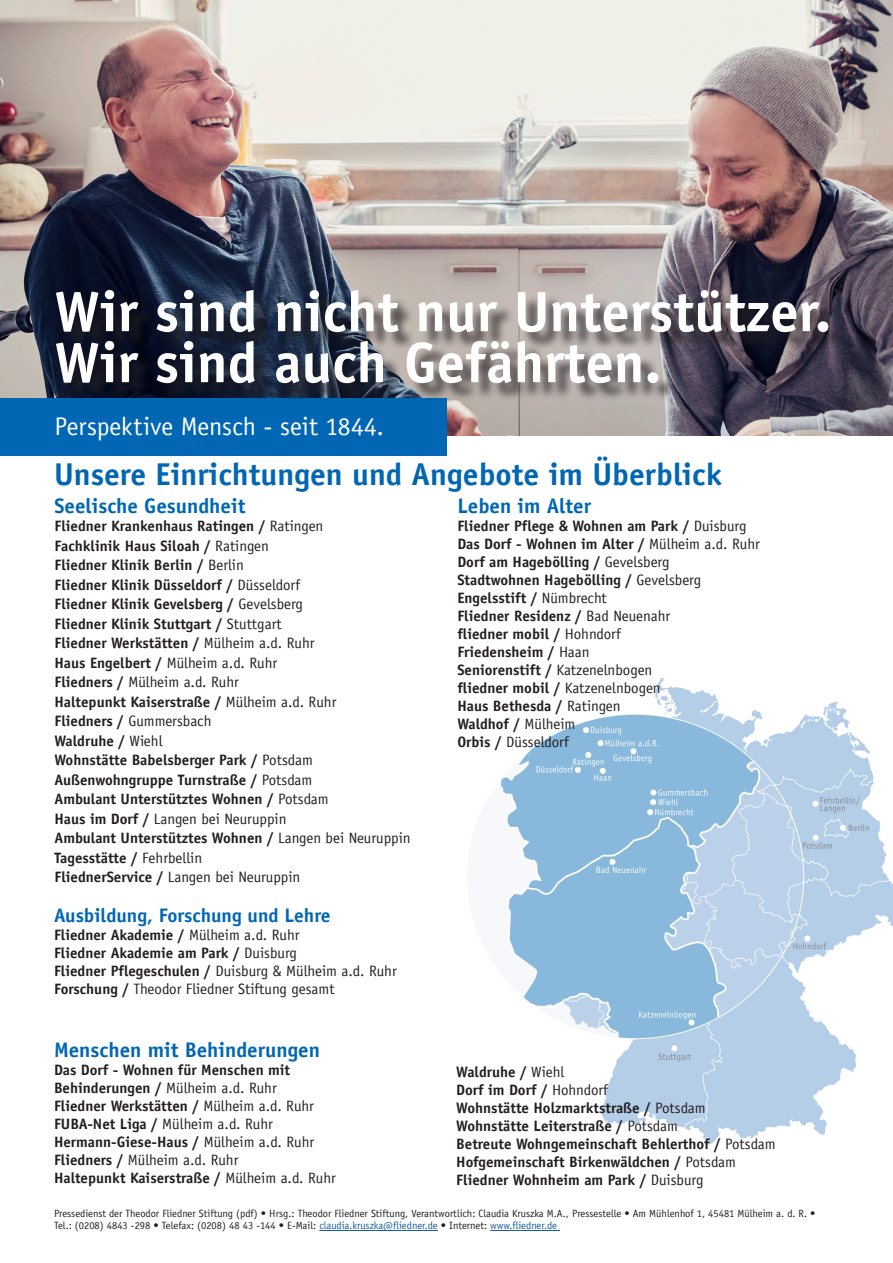
<style>
.page{position:relative;width:893px;height:1263px;background:#fff}
.page>*{position:absolute;margin:0;border:0;box-sizing:border-box;transform-origin:0 0}
.t1{font:700 57px "Officina Sans";color:#fff}
.t2{font:700 31.5px "Officina Sans";color:#0166b3}
.t3{font:25.5px "Officina Sans";color:#fff}
.t4{font:700 21px "Officina Sans";color:#0166b3}
.t5{font:700 19.5px "Officina Sans";color:#0166b3}
.t6{font:700 15px/18px "Officina Sans";color:#231f20}
.t7{font:15px "Officina Sans";color:#231f20}
.t8{font:10.5px "Officina Sans";color:#231f20}
.s1{font-weight:400}
.s2{font-weight:700}
.s3{color:#175d9e}
</style>
<div class="page">
<img style="left:501px;top:678px;width:392px;height:467px">
<img style="left:0;top:0;width:893px;height:436px">
<div style="left:0;top:398px;width:446px;height:57px;background:#0166b3"></div>
<div style="left:60px;top:293px;width:787px;height:109px;background:#231f20;opacity:.75"></div>
<hr style="left:319px;top:1230px;width:119px;height:1px;background:#175d9e">
<hr style="left:490px;top:1230px;width:70px;height:1px;background:#175d9e">
<p class="t1" style="left:54px;top:276px;width:778px">Wir sind nicht nur Unterstützer.</p>
<p class="t1" style="left:54px;top:327px;width:608px">Wir sind auch Gefährten.</p>
<p class="t3" style="left:54px;top:411px;width:331px">Perspektive Mensch - seit 1844.</p>
<p class="t2" style="left:54px;top:455px;width:669px">Unsere Einrichtungen und Angebote im Überblick</p>
<p class="t4" style="left:54px;top:493px;width:192px">Seelische Gesundheit</p>
<p class="t6" style="left:54px;top:517px;width:270px">Fliedner Krankenhaus Ratingen / <span class="s1">Ratingen</span></p>
<p class="t6" style="left:54px;top:536px;width:216px">Fachklinik Haus Siloah / <span class="s1">Ratingen</span></p>
<p class="t6" style="left:54px;top:556px;width:191px">Fliedner Klinik Berlin / <span class="s1">Berlin</span></p>
<p class="t6" style="left:54px;top:575px;width:247px">Fliedner Klinik Düsseldorf / <span class="s1">Düsseldorf</span></p>
<p class="t6" style="left:54px;top:595px;width:250px">Fliedner Klinik Gevelsberg / <span class="s1">Gevelsberg</span></p>
<p class="t6" style="left:54px;top:614px;width:229px">Fliedner Klinik Stuttgart / <span class="s1">Stuttgart</span></p>
<p class="t6" style="left:54px;top:634px;width:261px">Fliedner Werkstätten / <span class="s1">Mülheim a.d. Ruhr</span></p>
<p class="t7" style="left:54px;top:653px;width:224px"><span class="s2">Haus Engelbert /</span> Mülheim a.d. Ruhr</p>
<p class="t7" style="left:54px;top:673px;width:186px"><span class="s2">Fliedners /</span> Mülheim a.d. Ruhr</p>
<p class="t6" style="left:54px;top:692px;width:283px;line-height:19.5px">Haltepunkt Kaiserstraße / <span class="s1">Mülheim a.d. Ruhr<br></span>Fliedners / <span class="s1">Gummersbach</span></p>
<p class="t6" style="left:54px;top:731px;width:110px">Waldruhe / <span class="s1">Wiehl</span></p>
<p class="t6" style="left:54px;top:751px;width:260px">Wohnstätte Babelsberger Park / <span class="s1">Potsdam</span></p>
<p class="t6" style="left:54px;top:770px;width:259px">Außenwohngruppe Turnstraße / <span class="s1">Potsdam</span></p>
<p class="t6" style="left:54px;top:790px;width:276px">Ambulant Unterstütztes Wohnen / <span class="s1">Potsdam</span></p>
<p class="t7" style="left:54px;top:809px;width:233px"><span class="s2">Haus im Dorf /</span> Langen bei Neuruppin</p>
<p class="t6" style="left:54px;top:829px;width:358px">Ambulant Unterstütztes Wohnen / <span class="s1">Langen bei Neuruppin</span></p>
<p class="t6" style="left:54px;top:848px;width:149px">Tagesstätte / <span class="s1">Fehrbellin</span></p>
<p class="t7" style="left:54px;top:868px;width:247px"><span class="s2">FliednerService /</span> Langen bei Neuruppin</p>
<p class="t5" style="left:54px;top:903px;width:278px">Ausbildung, Forschung und Lehre</p>
<p class="t6" style="left:54px;top:926px;width:247px">Fliedner Akademie / <span class="s1">Mülheim a.d. Ruhr</span></p>
<p class="t6" style="left:54px;top:944px;width:245px">Fliedner Akademie am Park / <span class="s1">Duisburg</span></p>
<p class="t7" style="left:54px;top:962px;width:344px"><span class="s2">Fliedner Pflegeschulen /</span> Duisburg &amp; Mülheim a.d. Ruhr</p>
<p class="t7" style="left:54px;top:980px;width:282px"><span class="s2">Forschung /</span> Theodor Fliedner Stiftung gesamt</p>
<p class="t4" style="left:54px;top:1037px;width:268px">Menschen mit Behinderungen</p>
<p class="t6" style="left:54px;top:1061px;width:238px">Das Dorf - Wohnen für Menschen mit<br>Behinderungen / <span class="s1">Mülheim a.d. Ruhr</span></p>
<p class="t6" style="left:54px;top:1097px;width:261px">Fliedner Werkstätten / <span class="s1">Mülheim a.d. Ruhr</span></p>
<p class="t7" style="left:54px;top:1115px;width:220px"><span class="s2">FUBA-Net Liga /</span> Mülheim a.d. Ruhr</p>
<p class="t6" style="left:54px;top:1133px;width:262px">Hermann-Giese-Haus / <span class="s1">Mülheim a.d. Ruhr</span></p>
<p class="t7" style="left:54px;top:1151px;width:186px"><span class="s2">Fliedners /</span> Mülheim a.d. Ruhr</p>
<p class="t6" style="left:54px;top:1169px;width:283px">Haltepunkt Kaiserstraße / <span class="s1">Mülheim a.d. Ruhr</span></p>
<p class="t4" style="left:457px;top:493px;width:135px">Leben im Alter</p>
<p class="t6" style="left:457px;top:517px;width:291px">Fliedner Pflege &amp; Wohnen am Park / <span class="s1">Duisburg</span></p>
<p class="t6" style="left:457px;top:535px;width:304px">Das Dorf - Wohnen im Alter / <span class="s1">Mülheim a.d. Ruhr</span></p>
<p class="t6" style="left:457px;top:553px;width:214px">Dorf am Hagebölling / <span class="s1">Gevelsberg</span></p>
<p class="t6" style="left:457px;top:571px;width:245px">Stadtwohnen Hagebölling / <span class="s1">Gevelsberg</span></p>
<p class="t6" style="left:457px;top:589px;width:151px">Engelsstift / <span class="s1">Nümbrecht</span></p>
<p class="t6" style="left:457px;top:607px;width:214px">Fliedner Residenz / <span class="s1">Bad Neuenahr </span>fliedner mobil / <span class="s1">Hohndorf</span></p>
<p class="t6" style="left:457px;top:643px;width:134px">Friedensheim / <span class="s1">Haan</span></p>
<p class="t6" style="left:457px;top:661px;width:197px">Seniorenstift / <span class="s1">Katzenelnbogen</span></p>
<p class="t6" style="left:457px;top:679px;width:205px">fliedner mobil / <span class="s1">Katzenelnbogen</span></p>
<p class="t6" style="left:457px;top:697px;width:165px">Haus Bethesda / <span class="s1">Ratingen</span></p>
<p class="t6" style="left:457px;top:715px;width:120px">Waldhof / <span class="s1">Mülheim</span></p>
<p class="t7" style="left:457px;top:733px;width:113px"><span class="s2">Orbis /</span> Düsseldorf</p>
<p class="t6" style="left:456px;top:1062px;width:110px">Waldruhe / <span class="s1">Wiehl</span></p>
<p class="t6" style="left:456px;top:1080px;width:153px">Dorf im Dorf / <span class="s1">Hohndorf</span></p>
<p class="t6" style="left:456px;top:1098px;width:251px">Wohnstätte Holzmarktstraße / <span class="s1">Potsdam</span></p>
<p class="t6" style="left:456px;top:1116px;width:223px">Wohnstätte Leiterstraße / <span class="s1">Potsdam</span></p>
<p class="t6" style="left:456px;top:1134px;width:321px">Betreute Wohngemeinschaft Behlerthof / <span class="s1">Potsdam</span></p>
<p class="t6" style="left:456px;top:1152px;width:281px">Hofgemeinschaft Birkenwäldchen / <span class="s1">Potsdam</span></p>
<p class="t6" style="left:456px;top:1170px;width:249px">Fliedner Wohnheim am Park / <span class="s1">Duisburg</span></p>
<p class="t8" style="left:54px;top:1207px;width:763px">Pressedienst der Theodor Fliedner Stiftung (pdf) • Hrsg.: Theodor Fliedner Stiftung, Verantwortlich: Claudia Kruszka M.A., Pressestelle • Am Mühlenhof 1, 45481 Mülheim a. d. R. •</p>
<p class="t8" style="left:54px;top:1219px;width:504px">Tel.: (0208) 4843 -298 • Telefax: (0208) 48 43 -144 • E-Mail: <span class="s3">claudia.kruszka@fliedner.de</span> • Internet: <span class="s3">www.fliedner.de</span></p>
</div>
